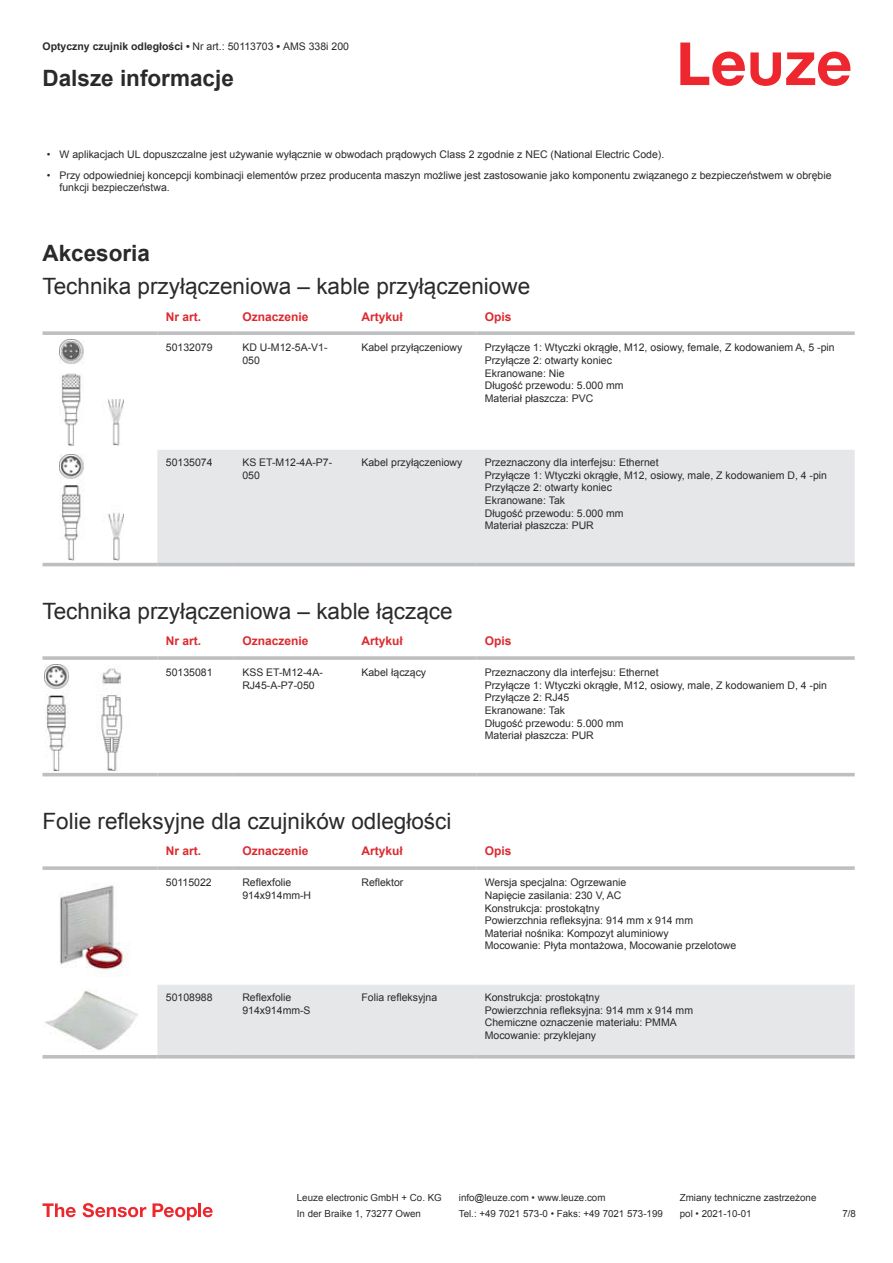
<style>
.page{position:relative;width:893px;height:1263px;background:#fff}
.page>*{position:absolute;margin:0;border:0;box-sizing:border-box;transform-origin:0 0}
.t1{font:22.5px "Arial";color:#2b292a}
.t2{font:700 22.5px "Arial";color:#2b292a}
.t3{font:700 12px "Arial";color:#db2a30}
.t4{font:10.5px/12.6px "Arial";color:#2b292a}
.t5{font:700 10.5px "Arial";color:#2b292a}
.t6{font:9.75px "Arial";color:#2b292a}
.s1{font-weight:400}
</style>
<div class="page">
<svg style="left:680px;top:43px;width:170px;height:43px"></svg>
<svg style="left:43px;top:445px;width:812px;height:122px"></svg>
<div style="left:157px;top:450px;width:698px;height:113px;background:#e6e7e9"></div>
<svg style="left:43px;top:331px;width:114px;height:4px"></svg>
<svg style="left:157px;top:331px;width:77px;height:4px"></svg>
<svg style="left:234px;top:331px;width:119px;height:4px"></svg>
<svg style="left:353px;top:331px;width:123px;height:4px"></svg>
<svg style="left:476px;top:331px;width:379px;height:4px;fill:#c0c2c3"></svg>
<hr style="left:43px;top:563px;width:114px;height:3px;background:#bdbfc1">
<hr style="left:157px;top:563px;width:77px;height:3px;background:#bdbfc1">
<hr style="left:234px;top:563px;width:119px;height:3px;background:#bdbfc1">
<hr style="left:353px;top:563px;width:123px;height:3px;background:#bdbfc1">
<hr style="left:476px;top:563px;width:379px;height:3px;background:#bdbfc1">
<img style="left:59px;top:339px;width:65px;height:106px">
<img style="left:59px;top:454px;width:65px;height:106px">
<svg style="left:43px;top:670px;width:812px;height:107px"></svg>
<hr style="left:43px;top:656px;width:114px;height:4px;background:#bdbfc1">
<hr style="left:157px;top:656px;width:77px;height:4px;background:#c7c9ca">
<hr style="left:234px;top:656px;width:119px;height:4px;background:#bdbfc1">
<hr style="left:353px;top:656px;width:123px;height:4px;background:#bdbfc1">
<hr style="left:476px;top:656px;width:379px;height:4px;background:#c7c9ca">
<hr style="left:43px;top:773px;width:114px;height:3px;background:#bdbfc1">
<hr style="left:157px;top:773px;width:77px;height:3px;background:#bdbfc1">
<hr style="left:234px;top:773px;width:119px;height:3px;background:#bdbfc1">
<hr style="left:353px;top:773px;width:123px;height:3px;background:#bdbfc1">
<hr style="left:476px;top:773px;width:379px;height:3px;background:#bdbfc1">
<img style="left:45px;top:664px;width:93px;height:106px">
<svg style="left:43px;top:988px;width:812px;height:71px"></svg>
<div style="left:157px;top:985px;width:698px;height:70px;background:#e6e7e9"></div>
<svg style="left:43px;top:866px;width:114px;height:4px"></svg>
<svg style="left:157px;top:866px;width:77px;height:4px"></svg>
<svg style="left:234px;top:866px;width:119px;height:4px"></svg>
<svg style="left:353px;top:866px;width:123px;height:4px"></svg>
<svg style="left:476px;top:866px;width:379px;height:4px;fill:#c2c4c6"></svg>
<hr style="left:43px;top:1055px;width:114px;height:3px;background:#bdbfc1">
<hr style="left:157px;top:1055px;width:77px;height:3px;background:#bdbfc1">
<hr style="left:234px;top:1055px;width:119px;height:3px;background:#bdbfc1">
<hr style="left:353px;top:1055px;width:123px;height:3px;background:#bdbfc1">
<hr style="left:476px;top:1055px;width:379px;height:3px;background:#bdbfc1">
<img style="left:60px;top:885px;width:69px;height:92px">
<img style="left:43px;top:989px;width:97px;height:63px">
<svg style="left:43px;top:1203px;width:33px;height:14px"></svg>
<svg style="left:83px;top:1203px;width:63px;height:14px"></svg>
<svg style="left:153px;top:1203px;width:44px;height:17px"></svg>
<hr style="left:198px;top:1203px;width:3px;height:14px;background:#ed272d">
<svg style="left:203px;top:1207px;width:10px;height:10px"></svg>
<p class="t5" style="left:43px;top:39px;width:308px">Optyczny czujnik odległości • <span class="s1">Nr art.: 50113703</span> • <span class="s1">AMS 338i 200</span></p>
<h1 class="t2" style="left:43px;top:70px;width:193px">Dalsze informacje</h1>
<p class="t4" style="left:47px;top:148px;width:619px">• W aplikacjach UL dopuszczalne jest używanie wyłącznie w obwodach prądowych Class 2 zgodnie z NEC (National Electric Code).</p>
<p class="t4" style="left:60px;top:169px;width:774px;text-indent:-13px">• Przy odpowiedniej koncepcji kombinacji elementów przez producenta maszyn możliwe jest zastosowanie jako komponentu związanego z bezpieczeństwem w obrębie funkcji bezpieczeństwa.</p>
<h1 class="t2" style="left:43px;top:244px;width:109px">Akcesoria</h1>
<h1 class="t1" style="left:43px;top:271px;width:489px">Technika przyłączeniowa – kable przyłączeniowe</h1>
<p class="t3" style="left:166px;top:308px;width:37px">Nr art.</p>
<p class="t3" style="left:242px;top:312px;width:68px">Oznaczenie</p>
<p class="t3" style="left:361px;top:308px;width:43px">Artykuł</p>
<p class="t3" style="left:485px;top:312px;width:28px">Opis</p>
<p class="t4" style="left:166px;top:341px;width:48px">50132079</p>
<p class="t4" style="left:242px;top:342px;width:87px">KD U-M12-5A-V1-<br>050</p>
<p class="t4" style="left:361px;top:341px;width:102px">Kabel przyłączeniowy</p>
<p class="t4" style="left:485px;top:341px;width:351px">Przyłącze 1: Wtyczki okrągłe, M12, osiowy, female, Z kodowaniem A, 5 -pin Przyłącze 2: otwarty koniec<br>Ekranowane: Nie<br>Długość przewodu: 5.000 mm<br>Materiał płaszcza: PVC</p>
<p class="t4" style="left:166px;top:456px;width:48px">50135074</p>
<p class="t4" style="left:242px;top:456px;width:91px">KS ET-M12-4A-P7-<br>050</p>
<p class="t4" style="left:361px;top:456px;width:102px">Kabel przyłączeniowy</p>
<p class="t4" style="left:485px;top:456px;width:344px">Przeznaczony dla interfejsu: Ethernet<br>Przyłącze 1: Wtyczki okrągłe, M12, osiowy, male, Z kodowaniem D, 4 -pin Przyłącze 2: otwarty koniec<br>Ekranowane: Tak<br>Długość przewodu: 5.000 mm<br>Materiał płaszcza: PUR</p>
<h1 class="t1" style="left:43px;top:596px;width:412px">Technika przyłączeniowa – kable łączące</h1>
<p class="t3" style="left:166px;top:633px;width:37px">Nr art.</p>
<p class="t3" style="left:242px;top:637px;width:68px">Oznaczenie</p>
<p class="t3" style="left:361px;top:633px;width:43px">Artykuł</p>
<p class="t3" style="left:485px;top:637px;width:28px">Opis</p>
<p class="t4" style="left:166px;top:667px;width:48px">50135081</p>
<p class="t4" style="left:242px;top:666px;width:82px">KSS ET-M12-4A-<br>RJ45-A-P7-050</p>
<p class="t4" style="left:361px;top:666px;width:66px">Kabel łączący</p>
<p class="t4" style="left:485px;top:666px;width:344px">Przeznaczony dla interfejsu: Ethernet<br>Przyłącze 1: Wtyczki okrągłe, M12, osiowy, male, Z kodowaniem D, 4 -pin<br>Przyłącze 2: RJ45<br>Ekranowane: Tak<br>Długość przewodu: 5.000 mm<br>Materiał płaszcza: PUR</p>
<h1 class="t1" style="left:43px;top:806px;width:410px">Folie refleksyjne dla czujników odległości</h1>
<p class="t3" style="left:166px;top:843px;width:37px">Nr art.</p>
<p class="t3" style="left:242px;top:847px;width:68px">Oznaczenie</p>
<p class="t3" style="left:361px;top:843px;width:43px">Artykuł</p>
<p class="t3" style="left:485px;top:847px;width:28px">Opis</p>
<p class="t4" style="left:166px;top:877px;width:47px">50115022</p>
<p class="t4" style="left:242px;top:876px;width:70px">Reflexfolie<br>914x914mm-H</p>
<p class="t4" style="left:361px;top:876px;width:44px">Reflektor</p>
<p class="t4" style="left:485px;top:876px;width:253px">Wersja specjalna: Ogrzewanie<br>Napięcie zasilania: 230 V, AC<br>Konstrukcja: prostokątny<br>Powierzchnia refleksyjna: 914 mm x 914 mm<br>Materiał nośnika: Kompozyt aluminiowy<br>Mocowanie: Płyta montażowa, Mocowanie przelotowe</p>
<p class="t4" style="left:166px;top:991px;width:48px">50108988</p>
<p class="t4" style="left:242px;top:991px;width:70px">Reflexfolie<br>914x914mm-S</p>
<p class="t4" style="left:361px;top:991px;width:77px">Folia refleksyjna</p>
<p class="t4" style="left:485px;top:991px;width:210px">Konstrukcja: prostokątny<br>Powierzchnia refleksyjna: 914 mm x 914 mm Chemiczne oznaczenie materiału: PMMA Mocowanie: przyklejany</p>
<p class="t6" style="left:297px;top:1191px;width:146px">Leuze electronic GmbH + Co. KG</p>
<p class="t6" style="left:459px;top:1191px;width:148px">info@leuze.com • www.leuze.com</p>
<p class="t6" style="left:680px;top:1191px;width:138px">Zmiany techniczne zastrzeżone</p>
<p class="t6" style="left:297px;top:1210px;width:126px">In der Braike 1, 73277 Owen</p>
<p class="t6" style="left:459px;top:1207px;width:205px">Tel.: +49 7021 573-0 • Faks: +49 7021 573-199</p>
<p class="t6" style="left:680px;top:1207px;width:73px">pol • 2021-10-01</p>
<p class="t6" style="left:842px;top:1210px;width:15px">7 /8</p>
</div>
